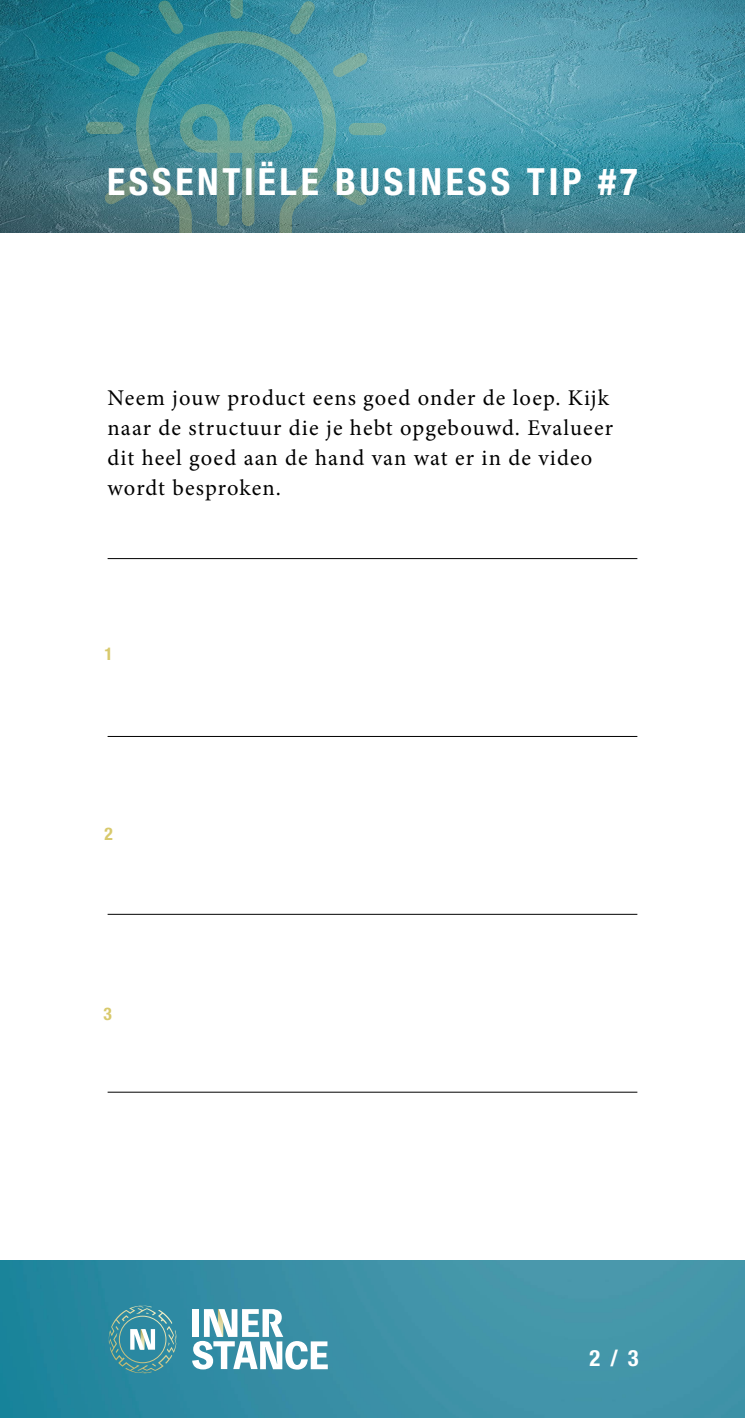
<style>
.page{position:relative;width:745px;height:1418px;background:#fff}
.page>*{position:absolute;margin:0;border:0;box-sizing:border-box;transform-origin:0 0}
.t1{font:700 condensed 37.5px "Helvetica Neue LT Pro";letter-spacing:.1em;color:#fff}
.t2{font:22.5px/30px "Minion Pro";letter-spacing:.05em;color:#000}
.t3{font:700 condensed 22.5px "Helvetica Neue LT Pro";color:#fff}
.t4{font:700 condensed 17.5px "Helvetica Neue LT Pro";color:#d8c96c}
</style>
<div class="page">
<img style="left:0;top:0;width:744px;height:233px">
<svg style="left:230px;top:0;width:13px;height:19px"></svg>
<svg style="left:157px;top:0;width:27px;height:28px"></svg>
<svg style="left:104px;top:51px;width:30px;height:26px"></svg>
<svg style="left:86px;top:122px;width:37px;height:12px"></svg>
<svg style="left:104px;top:179px;width:30px;height:26px"></svg>
<svg style="left:336px;top:180px;width:31px;height:26px"></svg>
<div style="left:348px;top:123px;width:38px;height:12px;background:#75ac9f;border-radius:6px"></div>
<svg style="left:336px;top:52px;width:32px;height:25px"></svg>
<svg style="left:288px;top:0;width:27px;height:28px"></svg>
<svg style="left:134px;top:28px;width:202px;height:205px;background:#4a9098"></svg>
<img style="left:0;top:1260px;width:744px;height:157px">
<svg style="left:192px;top:1308px;width:135px;height:61px"></svg>
<svg style="left:109px;top:1305px;width:67px;height:68px;background:#519ba6"></svg>
<hr style="left:107px;top:914px;width:530px;height:1px;background:#000">
<hr style="left:107px;top:736px;width:530px;height:1px;background:#000">
<hr style="left:107px;top:1091px;width:530px;height:1px;background:#000">
<hr style="left:107px;top:558px;width:530px;height:1px;background:#000">
<h1 class="t1" style="left:107px;top:159px;width:532px">ESSENTIËLE BUSINESS TIP #7</h1>
<p class="t2" style="left:107px;top:383px;width:506px">Neem jouw product eens goed onder de loep. Kijk naar de structuur die je hebt opgebouwd. Evalueer dit heel goed aan de hand van wat er in de video wordt besproken.</p>
<p class="t4" style="left:104px;top:643px;width:10px">1</p>
<p class="t4" style="left:104px;top:823px;width:10px">2</p>
<p class="t4" style="left:103px;top:1003px;width:10px">3</p>
<p class="t3" style="left:589px;top:1343px;width:50px">2 / 3</p>
</div>
